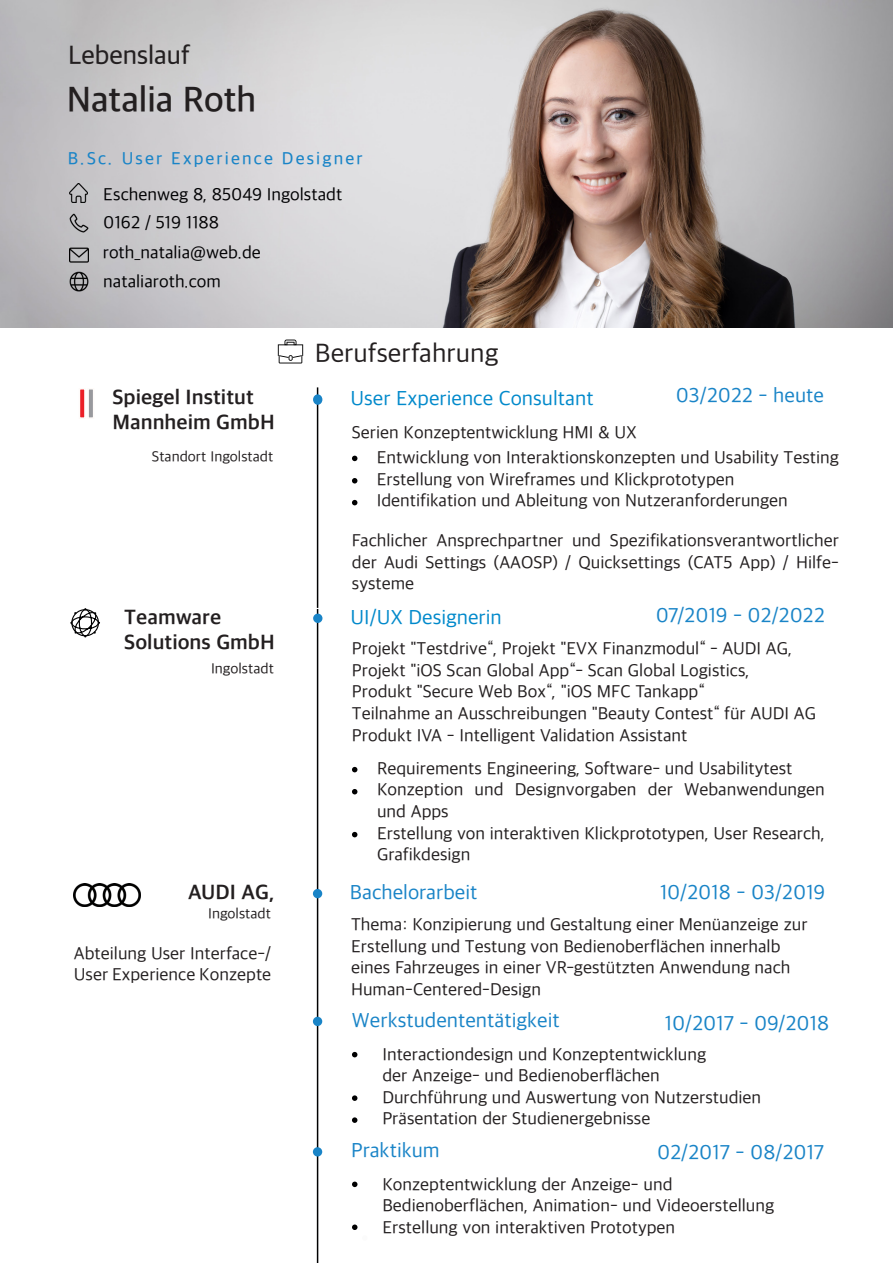
<style>
.page{position:relative;width:893px;height:1263px;background:#fff}
.page>*{position:absolute;margin:0;border:0;box-sizing:border-box;transform-origin:0 0}
.t1{font:600 36px "Apple SD Gothic Neo";color:#231f20}
.t2{font:27px "Apple SD Gothic Neo";color:#231f20}
.t3{font:500 27px "Apple SD Gothic Neo";color:#231f20}
.t4{font:21px "Apple SD Gothic Neo";color:#1984c7}
.t5{font:700 21px/25.2px "Apple SD Gothic Neo";color:#231f20}
.t6{font:21px "Apple SD Gothic Neo";color:#0089cb}
.t7{font:18px/21.6px "Apple SD Gothic Neo";color:#231f20}
.t8{font:18px "Apple SD Gothic Neo";color:#000002}
.t9{font:500 18px "Apple SD Gothic Neo";letter-spacing:.12em;color:#1984c7}
.t10{font:15px "Apple SD Gothic Neo";color:#231f20}
</style>
<div class="page">
<img style="left:0;top:0;width:893px;height:327px">
<hr style="left:317px;top:387px;width:1px;height:221px;background:#000001">
<hr style="left:317px;top:609px;width:1px;height:654px;background:#000001">
<svg style="left:352px;top:1052px;width:5px;height:5px"></svg>
<svg style="left:352px;top:1095px;width:5px;height:6px"></svg>
<svg style="left:352px;top:1117px;width:5px;height:6px"></svg>
<div style="left:313px;top:1017px;width:9px;height:9px;background:#1984c7;border-radius:50%"></div>
<svg style="left:352px;top:1181px;width:5px;height:6px"></svg>
<svg style="left:352px;top:1224px;width:6px;height:6px"></svg>
<div style="left:313px;top:1147px;width:9px;height:9px;background:#1984c7;border-radius:50%"></div>
<svg style="left:278px;top:340px;width:25px;height:23px"></svg>
<img style="left:69px;top:213px;width:20px;height:20px">
<img style="left:69px;top:245px;width:19px;height:20px">
<img style="left:69px;top:271px;width:20px;height:20px">
<img style="left:69px;top:184px;width:19px;height:18px">
<svg style="left:352px;top:767px;width:5px;height:5px"></svg>
<svg style="left:352px;top:789px;width:5px;height:5px"></svg>
<svg style="left:352px;top:832px;width:5px;height:5px"></svg>
<div style="left:313px;top:614px;width:9px;height:9px;background:#1984c7;border-radius:50%"></div>
<svg style="left:70px;top:608px;width:30px;height:29px"></svg>
<div style="left:313px;top:889px;width:9px;height:9px;background:#1984c7;border-radius:50%"></div>
<img style="left:74px;top:883px;width:66px;height:23px">
<div style="left:313px;top:394px;width:9px;height:11px;background:#1984c7;border-radius:50%"></div>
<svg style="left:88px;top:389px;width:5px;height:29px"></svg>
<svg style="left:80px;top:389px;width:5px;height:29px"></svg>
<svg style="left:352px;top:456px;width:5px;height:5px"></svg>
<svg style="left:352px;top:478px;width:5px;height:5px"></svg>
<svg style="left:352px;top:500px;width:5px;height:5px"></svg>
<p class="t3" style="left:68px;top:41px;width:123px">Lebenslauf</p>
<p class="t1" style="left:67px;top:81px;width:191px">Natalia Roth</p>
<p class="t9" style="left:68px;top:149px;width:296px">B.Sc. User Experience Designer</p>
<p class="t8" style="left:103px;top:185px;width:240px">Eschenweg 8, 85049 Ingolstadt</p>
<p class="t8" style="left:103px;top:213px;width:117px">0162 / 519 1188</p>
<p class="t8" style="left:103px;top:243px;width:160px">roth_natalia@web.de</p>
<p class="t8" style="left:103px;top:272px;width:119px">nataliaroth.com</p>
<p class="t2" style="left:315px;top:339px;width:185px">Berufserfahrung</p>
<p class="t5" style="left:112px;top:386px;width:164px">Spiegel Institut<br>Mannheim GmbH</p>
<p class="t6" style="left:350px;top:387px;width:245px">User Experience Consultant</p>
<p class="t4" style="left:676px;top:384px;width:150px">03/2022 - heute</p>
<p class="t7" style="left:352px;top:423px;width:286px">Serien Konzeptentwicklung HMI &amp; UX</p>
<p class="t10" style="left:152px;top:449px;width:123px">Standort Ingolstadt</p>
<p class="t7" style="left:377px;top:448px;width:464px">Entwicklung von Interaktionskonzepten und Usability Testing</p>
<p class="t7" style="left:377px;top:469px;width:359px">Erstellung von Wireframes und Klickprototypen</p>
<p class="t7" style="left:377px;top:491px;width:413px">Identifikation und Ableitung von Nutzeranforderungen</p>
<p class="t5" style="left:124px;top:606px;width:99px">Teamware</p>
<p class="t5" style="left:124px;top:631px;width:152px">Solutions GmbH</p>
<p class="t10" style="left:211px;top:660px;width:64px">Ingolstadt</p>
<p class="t7" style="left:352px;top:531px;width:488px;text-align:justify">Fachlicher Ansprechpartner und Spezifikationsverantwortlicher der Audi Settings (AAOSP) / Quicksettings (CAT5 App) / Hilfe&shy;systeme</p>
<p class="t6" style="left:351px;top:606px;width:153px">UI/UX Designerin</p>
<p class="t4" style="left:656px;top:604px;width:171px">07/2019 - 02/2022</p>
<p class="t7" style="left:352px;top:639px;width:442px">Projekt "Testdrive“, Projekt "EVX Finanzmodul“ - AUDI AG,</p>
<p class="t7" style="left:352px;top:660px;width:399px">Projekt "iOS Scan Global App“- Scan Global Logistics,</p>
<p class="t7" style="left:352px;top:682px;width:354px">Produkt "Secure Web Box“, "iOS MFC Tankapp“</p>
<p class="t7" style="left:352px;top:704px;width:466px">Teilnahme an Ausschreibungen "Beauty Contest“ für AUDI AG</p>
<p class="t7" style="left:352px;top:725px;width:337px">Produkt IVA - Intelligent Validation Assistant</p>
<p class="t7" style="left:377px;top:759px;width:417px">Requirements Engineering, Software- und Usabilitytest</p>
<p class="t7" style="left:377px;top:780px;width:449px">Konzeption und Designvorgaben der Webanwendungen und Apps</p>
<p class="t7" style="left:377px;top:823px;width:449px">Erstellung von interaktiven Klickprototypen, User Research,<br>Grafikdesign</p>
<p class="t5" style="left:188px;top:881px;width:88px">AUDI AG,</p>
<p class="t4" style="left:350px;top:881px;width:129px">Bachelorarbeit</p>
<p class="t4" style="left:660px;top:881px;width:167px">10/2018 - 03/2019</p>
<p class="t10" style="left:208px;top:906px;width:64px">Ingolstadt</p>
<p class="t7" style="left:74px;top:944px;width:199px">Abteilung User Interface-/</p>
<p class="t7" style="left:74px;top:965px;width:199px">User Experience Konzepte</p>
<p class="t7" style="left:351px;top:915px;width:458px">Thema: Konzipierung und Gestaltung einer Menüanzeige zur</p>
<p class="t7" style="left:351px;top:936px;width:431px">Erstellung und Testung von Bedienoberflächen innerhalb</p>
<p class="t7" style="left:351px;top:958px;width:441px">eines Fahrzeuges in einer VR-gestützten Anwendung nach</p>
<p class="t7" style="left:351px;top:980px;width:191px">Human-Centered-Design</p>
<p class="t4" style="left:352px;top:1009px;width:209px">Werkstudententätigkeit</p>
<p class="t7" style="left:382px;top:1044px;width:325px">Interactiondesign und Konzeptentwicklung</p>
<p class="t7" style="left:382px;top:1066px;width:279px">der Anzeige- und Bedienoberflächen</p>
<p class="t7" style="left:382px;top:1087px;width:380px">Durchführung und Auswertung von Nutzerstudien</p>
<p class="t7" style="left:382px;top:1109px;width:270px">Präsentation der Studienergebnisse</p>
<p class="t4" style="left:665px;top:1012px;width:166px">10/2017 - 09/2018</p>
<p class="t4" style="left:351px;top:1139px;width:90px">Praktikum</p>
<p class="t7" style="left:382px;top:1174px;width:292px">Konzeptentwicklung der Anzeige- und</p>
<p class="t7" style="left:382px;top:1196px;width:393px">Bedienoberflächen, Animation- und Videoerstellung</p>
<p class="t7" style="left:382px;top:1217px;width:294px">Erstellung von interaktiven Prototypen</p>
<p class="t4" style="left:657px;top:1141px;width:169px">02/2017 - 08/2017</p>
</div>
